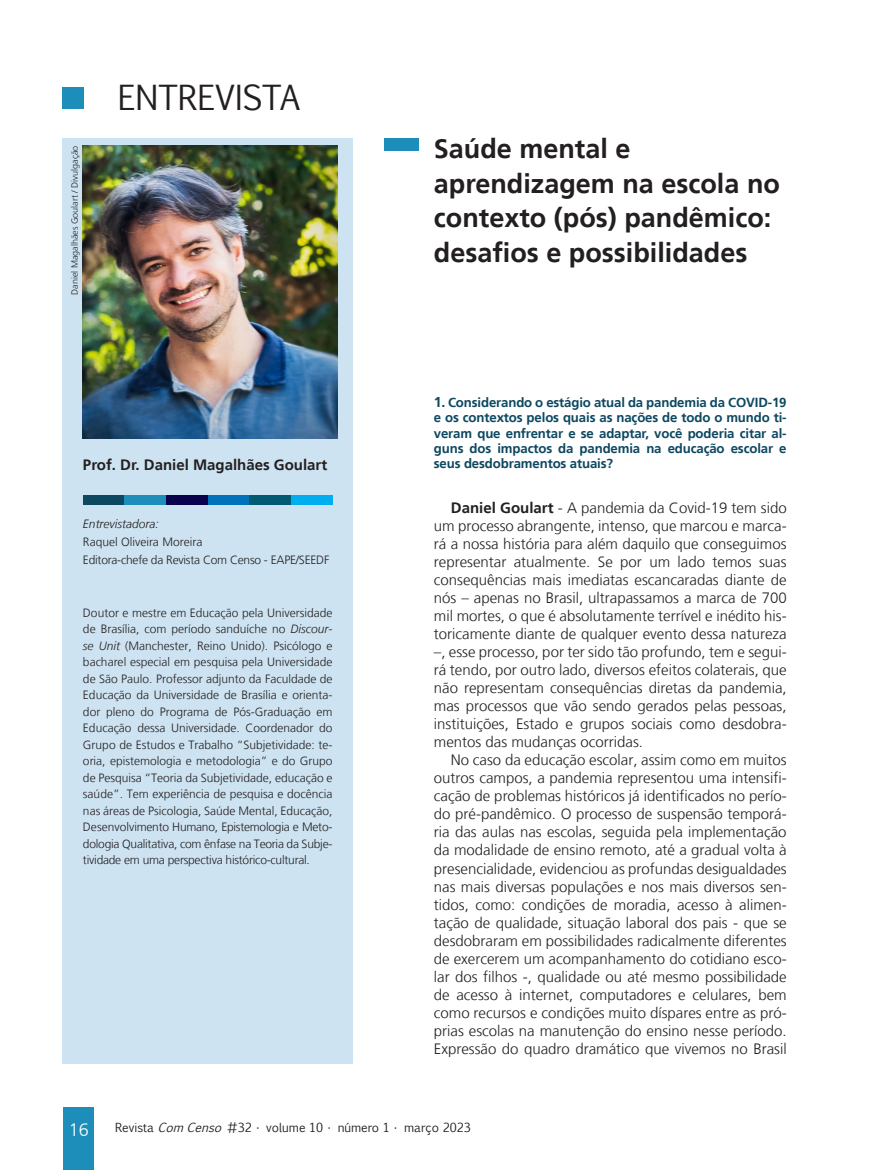
<style>
.page{position:relative;width:893px;height:1170px;background:#fff}
.page>*{position:absolute;margin:0;border:0;box-sizing:border-box;transform-origin:0 0}
.t1{font:33px "Euphemia CAS";color:#231f20}
.Título_40{font:700 27px/34.5px "Frutiger LT";color:#231f20}
.t2{font:300 18px "Frutiger LT";color:#fff}
.Miolo__10{font:300 15px/18px "Frutiger LT";color:#231f20;text-align:justify}
.Legendas{font:700 15px "Frutiger LT";color:#231f20}
.Pergunta_Entrevista{font:700 13.2px/15.3px "Frutiger LT";letter-spacing:-.01em;color:#0d4861;text-align:justify}
.Legendas-2{font:300 12px/16.5px "Frutiger LT";letter-spacing:-.02em;color:#231f20;text-align:justify}
.t3{font:12px "Euphemia CAS";color:#231f20}
.Legendas-3{font:300 12px "Frutiger LT";color:#231f20}
.Legendas-4{font:italic 300 12px "Frutiger LT";color:#231f20}
.Gráficos{font:300 9px "Frutiger LT";color:#231f20}
.s1{font-style:italic}
.s2{font-size:14.25px}
.s3{font-weight:700}
</style>
<div class="page">
<div style="left:64px;top:1107px;width:30px;height:62px;background:#1c8eb9"></div>
<div style="left:62px;top:87px;width:22px;height:21px;background:#1c8eb9"></div>
<div style="left:384px;top:138px;width:34px;height:13px;background:#1c8eb9"></div>
<div style="left:63px;top:138px;width:290px;height:925px;background:#cde3f1"></div>
<div style="left:83px;top:495px;width:42px;height:9px;background:#0d4861"></div>
<div style="left:125px;top:495px;width:41px;height:9px;background:#1c8eb9"></div>
<div style="left:166px;top:495px;width:42px;height:9px;background:#08014c"></div>
<div style="left:208px;top:495px;width:41px;height:9px;background:#0072bc"></div>
<div style="left:249px;top:495px;width:42px;height:9px;background:#005a71"></div>
<div style="left:291px;top:495px;width:41px;height:9px;background:#00aeef"></div>
<img style="left:82px;top:145px;width:256px;height:293px">
<p class="Gráficos" style="left:70px;top:294px;width:151px;rotate:-90deg">Daniel Magalhães Goulart / Divulgação</p>
<p class="t1" style="left:118px;top:74px;width:184px">ENTREVISTA</p>
<p class="Legendas" style="left:83px;top:456px;width:246px">Prof. Dr. Daniel Magalhães Goulart</p>
<p class="Legendas-4" style="left:83px;top:517px;width:77px">Entrevistadora:</p>
<p class="Legendas-3" style="left:83px;top:535px;width:121px">Raquel Oliveira Moreira</p>
<p class="Legendas-2" style="left:83px;top:551px;width:248px">Editora-chefe da Revista Com Censo - EAPE/SEEDF</p>
<p class="Legendas-2" style="left:83px;top:604px;width:251px">Doutor e mestre em Educação pela Universidade de Brasília, com período sanduíche no <span class="s1">Discour&shy;se Unit</span> (Manchester, Reino Unido). Psicólogo e bacharel especial em pesquisa pela Universidade de São Paulo. Professor adjunto da Faculdade de Educação da Universidade de Brasília e orienta&shy;dor pleno do Programa de Pós-Graduação em Educação dessa Universidade. Coordenador do Grupo de Estudos e Trabalho “Subjetividade: te&shy;oria, epistemologia e metodologia” e do Grupo de Pesquisa “Teoria da Subjetividade, educação e saúde”. Tem experiência de pesquisa e docência nas áreas de Psicologia, Saúde Mental, Educação, Desenvolvimento Humano, Epistemologia e Meto&shy;dologia Qualitativa, com ênfase na Teoria da Subje&shy;tividade em uma perspectiva histórico-cultural.</p>
<p class="Título_40" style="left:434px;top:132px;width:348px">Saúde mental e aprendizagem na escola no contexto (pós) pandêmico: desafios e possibilidades</p>
<p class="Pergunta_Entrevista" style="left:434px;top:395px;width:354px"><span class="s2">1.</span> Considerando o estágio atual da pandemia da COVID-19 e os contextos pelos quais as nações de todo o mundo ti&shy;veram que enfrentar e se adaptar, você poderia citar al&shy;guns dos impactos da pandemia na educação escolar e seus desdobramentos atuais?</p>
<p class="Miolo__10" style="left:434px;top:499px;width:354px;text-indent:17px"><span class="s3">Daniel Goulart</span> - A pandemia da Covid-19 tem sido um processo abrangente, intenso, que marcou e marca&shy;rá a nossa história para além daquilo que conseguimos representar atualmente. Se por um lado temos suas consequências mais imediatas escancaradas diante de nós – apenas no Brasil, ultrapassamos a marca de 700 mil mortes, o que é absolutamente terrível e inédito his&shy;toricamente diante de qualquer evento dessa natureza –, esse processo, por ter sido tão profundo, tem e segui&shy;rá tendo, por outro lado, diversos efeitos colaterais, que não representam consequências diretas da pandemia, mas processos que vão sendo gerados pelas pessoas, instituições, Estado e grupos sociais como desdobra&shy;mentos das mudanças ocorridas.</p>
<p class="Miolo__10" style="left:434px;top:751px;width:354px;text-indent:17px">No caso da educação escolar, assim como em muitos outros campos, a pandemia representou uma intensifi&shy;cação de problemas históricos já identificados no perío&shy;do pré-pandêmico. O processo de suspensão temporá&shy;ria das aulas nas escolas, seguida pela implementação da modalidade de ensino remoto, até a gradual volta à presencialidade, evidenciou as profundas desigualdades nas mais diversas populações e nos mais diversos sen&shy;tidos, como: condições de moradia, acesso à alimen&shy;tação de qualidade, situação laboral dos pais - que se desdobraram em possibilidades radicalmente diferentes de exercerem um acompanhamento do cotidiano esco&shy;lar dos filhos -, qualidade ou até mesmo possibilidade de acesso à internet, computadores e celulares, bem como recursos e condições muito díspares entre as pró&shy;prias escolas na manutenção do ensino nesse período.<br>Expressão do quadro dramático que vivemos no Brasil</p>
<p class="t2" style="left:69px;top:1119px;width:22px">16</p>
<p class="t3" style="left:115px;top:1119px;width:357px">Revista <span class="s1">ComCenso</span> #32 • volume 10 • número 1 • março 2023</p>
</div>
